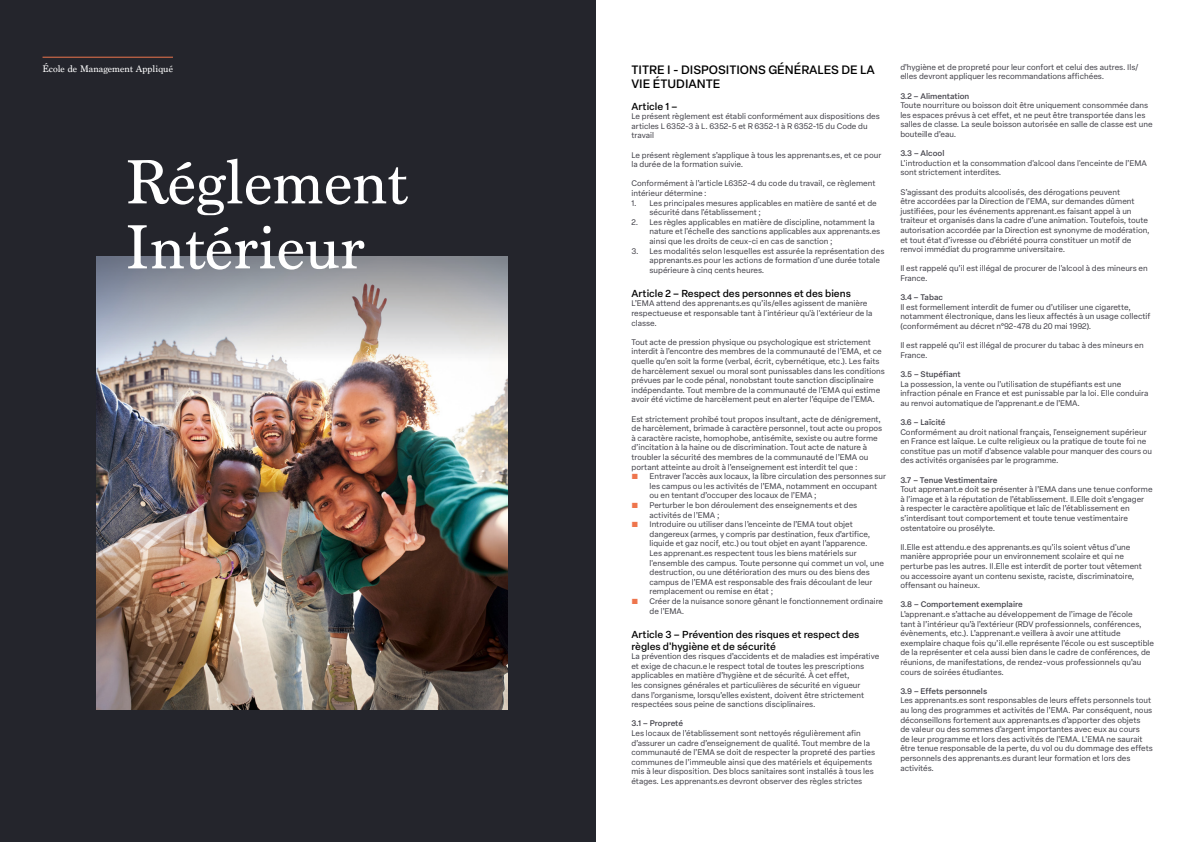
<style>
.page{position:relative;width:1191px;height:842px;background:#fff}
.page>*{position:absolute;margin:0;border:0;box-sizing:border-box;transform-origin:0 0}
.t1{font:65px/65px "Marion";color:#fff}
.t2{font:500 12px/14.4px "Elza Text";color:#000}
.t3{font:500 10px/12px "Elza Text";color:#000}
.t4{font:10px "Marion";color:#fff}
.t5{font:8px/9.6px "Elza Text";color:#3f3e46}
.t6{font:500 8px "Elza Text";color:#3f3e46}
.s1{font-size:10px;color:#ee754d}
</style>
<div class="page">
<div style="left:0;top:0;width:595px;height:842px;background:#24252c"></div>
<img style="left:96px;top:361px;width:411px;height:349px">
<svg style="left:96px;top:256px;width:412px;height:105px"></svg>
<hr style="left:43px;top:57px;width:130px;height:1px;background:#ee754d">
<p class="t4" style="left:43px;top:63px;width:132px">École de Management Appliqué</p>
<h1 class="t1" style="left:125px;top:152px;width:284px">Réglement<br>Intérieur</h1>
<h2 class="t2" style="left:631px;top:61px;width:245px">TITRE I - DISPOSITIONS GÉNÉRALES DE LA<br>VIE ÉTUDIANTE</h2>
<p class="t3" style="left:631px;top:99px;width:48px">Article 1 –</p>
<p class="t5" style="left:631px;top:111px;width:250px">Le présent règlement est établi conformément aux dispositions des articles L 6352-3 à L. 6352-5 et R 6352-1 à R 6352-15 du Code du travail</p>
<p class="t5" style="left:631px;top:149px;width:251px">Le présent règlement s’applique à tous les apprenants.es, et ce pour la durée de la formation suivie.</p>
<p class="t5" style="left:631px;top:178px;width:245px">Conformément à l’article L6352-4 du code du travail, ce règlement intérieur détermine :</p>
<p class="t5" style="left:649px;top:197px;width:229px;text-indent:-18px">1. Les principales mesures applicables en matière de santé et de sécurité dans l'établissement ;</p>
<p class="t5" style="left:649px;top:217px;width:232px;text-indent:-18px">2. Les règles applicables en matière de discipline, notamment la nature et l'échelle des sanctions applicables aux apprenants.es ainsi que les droits de ceux-ci en cas de sanction ;</p>
<p class="t5" style="left:649px;top:245px;width:236px;text-indent:-18px">3. Les modalités selon lesquelles est assurée la représentation des apprenants.es pour les actions de formation d'une durée totale supérieure à cinq cents heures.</p>
<p class="t3" style="left:631px;top:287px;width:221px">Article 2 – Respect des personnes et des biens</p>
<p class="t5" style="left:631px;top:298px;width:242px">L’EMA attend des apprenants.es qu’ils/elles agissent de manière respectueuse et responsable tant à l'intérieur qu'à l'extérieur de la classe.</p>
<p class="t5" style="left:631px;top:337px;width:255px">Tout acte de pression physique ou psychologique est strictement interdit à l’encontre des membres de la communauté de l’EMA, et ce quelle qu’en soit la forme (verbal, écrit, cybernétique, etc.). Les faits de harcèlement sexuel ou moral sont punissables dans les conditions prévues par le code pénal, nonobstant toute sanction disciplinaire indépendante. Tout membre de la communauté de l’EMA qui estime avoir été victime de harcèlement peut en alerter l’équipe de l’EMA.</p>
<p class="t5" style="left:631px;top:413px;width:252px">Est strictement prohibé tout propos insultant, acte de dénigrement, de harcèlement, brimade à caractère personnel, tout acte ou propos à caractère raciste, homophobe, antisémite, sexiste ou autre forme d’incitation à la haine ou de discrimination. Tout acte de nature à troubler la sécurité des membres de la communauté de l’EMA ou portant atteinte au droit à l’enseignement est interdit tel que :</p>
<p class="t5" style="left:649px;top:471px;width:238px;text-indent:-18px"><span class="s1">▪</span> Entraver l’accès aux locaux, la libre circulation des personnes sur les campus ou les activités de l’EMA, notamment en occupant ou en tentant d’occuper des locaux de l’EMA ;</p>
<p class="t5" style="left:649px;top:500px;width:209px;text-indent:-18px"><span class="s1">▪</span> Perturber le bon déroulement des enseignements et des activités de l’EMA ;</p>
<p class="t5" style="left:649px;top:519px;width:236px;text-indent:-18px"><span class="s1">▪</span> Introduire ou utiliser dans l’enceinte de l’EMA tout objet dangereux (armes, y compris par destination, feux d’artifice, liquide et gaz nocif, etc.) ou tout objet en ayant l’apparence.<br>Les apprenant.es respectent tous les biens matériels sur l'ensemble des campus. Toute personne qui commet un vol, une destruction, ou une détérioration des murs ou des biens des campus de l’EMA est responsable des frais découlant de leur remplacement ou remise en état ;</p>
<p class="t5" style="left:649px;top:596px;width:235px;text-indent:-18px"><span class="s1">▪</span> Créer de la nuisance sonore gênant le fonctionnement ordinaire de l’EMA.</p>
<p class="t3" style="left:631px;top:627px;width:229px">Article 3 – Prévention des risques et respect des règles d'hygiène et de sécurité</p>
<p class="t5" style="left:631px;top:651px;width:249px">La prévention des risques d’accidents et de maladies est impérative et exige de chacun.e le respect total de toutes les prescriptions applicables en matière d’hygiène et de sécurité. À cet effet,<br>les consignes générales et particulières de sécurité en vigueur dans l’organisme, lorsqu’elles existent, doivent être strictement respectées sous peine de sanctions disciplinaires.</p>
<p class="t6" style="left:631px;top:717px;width:53px">3.1 – Propreté</p>
<p class="t5" style="left:631px;top:728px;width:245px">Les locaux de l’établissement sont nettoyés régulièrement afin d’assurer un cadre d’enseignement de qualité. Tout membre de la communauté de l’EMA se doit de respecter la propreté des parties communes de l’immeuble ainsi que des matériels et équipements mis à leur disposition. Des blocs sanitaires sont installés à tous les étages. Les apprenants.es devront observer des règles strictes</p>
<p class="t5" style="left:900px;top:62px;width:240px">d’hygiène et de propreté pour leur confort et celui des autres. Ils/ elles devront appliquer les recommandations affichées.</p>
<p class="t6" style="left:900px;top:90px;width:70px">3.2 – Alimentation</p>
<p class="t5" style="left:900px;top:100px;width:254px">Toute nourriture ou boisson doit être uniquement consommée dans les espaces prévus à cet effet, et ne peut être transportée dans les salles de classe. La seule boisson autorisée en salle de classe est une bouteille d’eau.</p>
<p class="t6" style="left:900px;top:147px;width:46px">3.3 – Alcool</p>
<p class="t5" style="left:900px;top:158px;width:248px">L'introduction et la consommation d'alcool dans l'enceinte de l’EMA sont strictement interdites.</p>
<p class="t5" style="left:900px;top:186px;width:251px">S’agissant des produits alcoolisés, des dérogations peuvent<br>être accordées par la Direction de l’EMA, sur demandes dûment justifiées, pour les événements apprenant.es faisant appel à un traiteur et organisés dans la cadre d’une animation. Toutefois, toute autorisation accordée par la Direction est synonyme de modération, et tout état d’ivresse ou d'ébriété pourra constituer un motif de renvoi immédiat du programme universitaire.</p>
<p class="t5" style="left:900px;top:263px;width:249px">Il est rappelé qu’il est illégal de procurer de l'alcool à des mineurs en<br>France.</p>
<p class="t6" style="left:900px;top:291px;width:44px">3.4 – Tabac</p>
<p class="t5" style="left:900px;top:302px;width:252px">Il est formellement interdit de fumer ou d’utiliser une cigarette, notamment électronique, dans les lieux affectés à un usage collectif (conformément au décret n°92-478 du 20 mai 1992).</p>
<p class="t5" style="left:900px;top:340px;width:245px">Il est rappelé qu’il est illégal de procurer du tabac à des mineurs en<br>France.</p>
<p class="t6" style="left:900px;top:368px;width:62px">3.5 – Stupéfiant</p>
<p class="t5" style="left:900px;top:378px;width:249px">La possession, la vente ou l’utilisation de stupéfiants est une infraction pénale en France et est punissable par la loi. Elle conduira au renvoi automatique de l’apprenant.e de l’EMA.</p>
<p class="t6" style="left:900px;top:416px;width:47px">3.6 – Laïcité</p>
<p class="t5" style="left:900px;top:426px;width:253px">Conformément au droit national français, l'enseignement supérieur en France est laïque. Le culte religieux ou la pratique de toute foi ne constitue pas un motif d'absence valable pour manquer des cours ou des activités organisées par le programme.</p>
<p class="t6" style="left:900px;top:474px;width:99px">3.7 – Tenue Vestimentaire</p>
<p class="t5" style="left:900px;top:484px;width:254px">Tout apprenant.e doit se présenter à l’EMA dans une tenue conforme à l’image et à la réputation de l’établissement. Il.Elle doit s’engager<br>à respecter le caractère apolitique et laïc de l’établissement en s’interdisant tout comportement et toute tenue vestimentaire ostentatoire ou prosélyte.</p>
<p class="t5" style="left:900px;top:542px;width:243px">Il.Elle est attendu.e des apprenants.es qu’ils soient vêtus d'une manière appropriée pour un environnement scolaire et qui ne perturbe pas les autres. Il.Elle est interdit de porter tout vêtement ou accessoire ayant un contenu sexiste, raciste, discriminatoire, offensant ou haineux.</p>
<p class="t6" style="left:900px;top:598px;width:124px">3.8 – Comportement exemplaire</p>
<p class="t5" style="left:900px;top:609px;width:255px">L’apprenant.e s’attache au développement de l’image de l’école<br>tant à l’intérieur qu’à l’extérieur (RDV professionnels, conférences, évènements, etc.). L’apprenant.e veillera à avoir une attitude exemplaire chaque fois qu’il.elle représente l’école ou est susceptible de la représenter et cela aussi bien dans le cadre de conférences, de réunions, de manifestations, de rendez-vous professionnels qu’au cours de soirées étudiantes.</p>
<p class="t6" style="left:900px;top:685px;width:88px">3.9 – Effets personnels</p>
<p class="t5" style="left:900px;top:695px;width:254px">Les apprenants.es sont responsables de leurs effets personnels tout au long des programmes et activités de l’EMA. Par conséquent, nous déconseillons fortement aux apprenants.es d’apporter des objets<br>de valeur ou des sommes d'argent importantes avec eux au cours<br>de leur programme et lors des activités de l’EMA. L’EMA ne saurait être tenue responsable de la perte, du vol ou du dommage des effets personnels des apprenants.es durant leur formation et lors des activités.</p>
</div>
